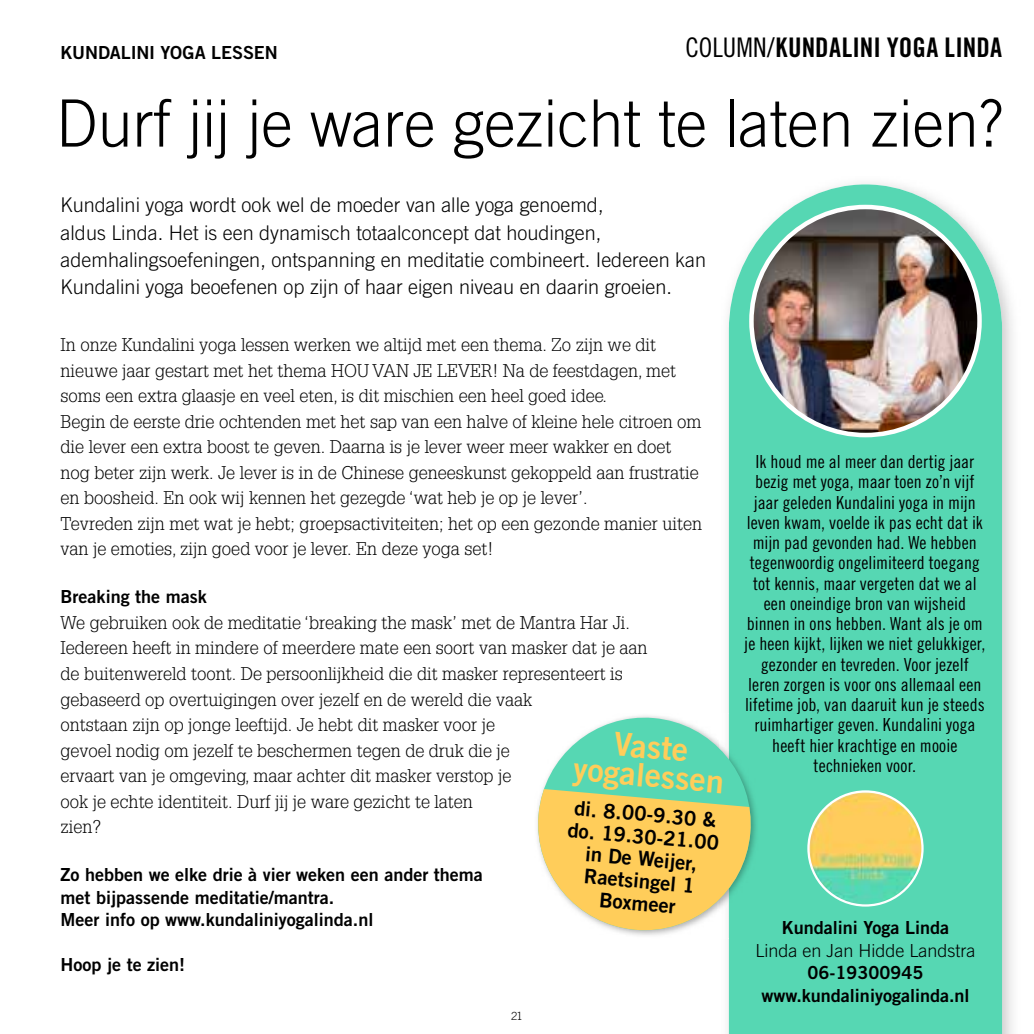
<style>
.page{position:relative;width:1034px;height:1034px;background:#fff}
.page>*{position:absolute;margin:0;border:0;box-sizing:border-box;transform-origin:0 0}
.t1{font:300 65.25px "Trade Gothic LT Std";color:#000;scale:.96 1}
.t2{font:32.4px/28.3px "Trade Gothic LT Std Bd 2";color:#ffcd5a;text-align:center}
.t3{font:27px "Trade Gothic LT Std Bd Cn 20";letter-spacing:.005em;color:#000}
.t4{font:300 20.25px/27px "Trade Gothic LT Std";color:#000}
.t5{font:20.25px/22.3px "Trade Gothic LT Std Bd 2";color:#000;text-align:center}
.t6{font:300 18px/25.4px "Glypha LT Std";color:#000}
.t7{font:18px/20.2px "Trade Gothic LT Std Cn 18";letter-spacing:.005em;color:#000;text-align:center}
.t8{font:18px/22.5px "Trade Gothic LT Std Bd 2";color:#000;text-align:center}
.t9{font:300 18px "Trade Gothic LT Std";color:#000}
.t10{font:300 11.25px "Trade Gothic LT Std";color:#000}
.s1{font-family:"Trade Gothic LT Std Cn 18"}
</style>
<div class="page">
<img style="left:855px;top:183px;width:158px;height:850px">
<div style="left:728px;top:184px;width:273px;height:849px;background:#56d7b3"></div>
<svg style="left:807px;top:790px;width:116px;height:116px;background:#b5d38a"></svg>
<img style="left:749px;top:205px;width:232px;height:232px">
<img style="left:630px;top:714px;width:128px;height:223px">
<img style="left:755px;top:718px;width:3px;height:16px">
<svg style="left:543px;top:712px;width:212px;height:76px;fill:#56d7b3"></svg>
<svg style="left:537px;top:788px;width:218px;height:146px;background:#e7d37a"></svg>
<p class="t8" style="left:61px;top:41px;width:218px">KUNDALINI YOGA LESSEN</p>
<h3 class="t3" style="left:685px;top:31px;width:318px"><span class="s1">COLUMN/</span>KUNDALINI YOGA LINDA</h3>
<h1 class="t1" style="left:56px;top:85px;width:988px">Durf jij je ware gezicht te laten zien?</h1>
<p class="t4" style="left:61px;top:191px;width:647px">Kundalini yoga wordt ook wel de moeder van alle yoga genoemd,<br>aldus Linda. Het is een dynamisch totaalconcept dat houdingen, ademhalingsoefeningen, ontspanning en meditatie combineert. Iedereen kan Kundalini yoga beoefenen op zijn of haar eigen niveau en daarin groeien.</p>
<p class="t6" style="left:61px;top:332px;width:643px">In onze Kundalini yoga lessen werken we altijd met een thema. Zo zijn we dit nieuwe jaar gestart met het thema HOU VAN JE LEVER! Na de feestdagen, met soms een extra glaasje en veel eten, is dit mischien een heel goed idee.<br>Begin de eerste drie ochtenden met het sap van een halve of kleine hele citroen om die lever een extra boost te geven. Daarna is je lever weer meer wakker en doet nog beter zijn werk. Je lever is in de Chinese geneeskunst gekoppeld aan frustratie en boosheid. En ook wij kennen het gezegde ‘wat heb je op je lever’.<br>Tevreden zijn met wat je hebt; groepsactiviteiten; het op een gezonde manier uiten van je emoties, zijn goed voor je lever. En deze yoga set!</p>
<p class="t8" style="left:61px;top:585px;width:147px">Breaking the mask</p>
<p class="t6" style="left:61px;top:610px;width:588px">We gebruiken ook de meditatie ‘breaking the mask’ met de Mantra Har Ji.<br>Iedereen heeft in mindere of meerdere mate een soort van masker dat je aan de buitenwereld toont. De persoonlijkheid die dit masker representeert is gebaseerd op overtuigingen over jezelf en de wereld die vaak<br>ontstaan zijn op jonge leeftijd. Je hebt dit masker voor je<br>gevoel nodig om jezelf te beschermen tegen de druk die je<br>ervaart van je omgeving, maar achter dit masker verstop je<br>ook je echte identiteit. Durf jij je ware gezicht te laten<br>zien?</p>
<p class="t8" style="left:61px;top:863px;width:423px;text-align:left">Zo hebben we elke drie à vier weken een ander thema met bijpassende meditatie/mantra.<br>Meer info op www.kundaliniyogalinda.nl</p>
<p class="t8" style="left:61px;top:953px;width:126px">Hoop je te zien!</p>
<h2 class="t2" style="left:577px;top:725px;width:153px;rotate:5deg">Vaste yogalessen</h2>
<p class="t5" style="left:570px;top:795px;width:153px;rotate:5deg">di. 8.00-9.30 &amp; do. 19.30-21.00 in De Weijer,<br>Raetsingel 1<br>Boxmeer</p>
<p class="t10" style="left:511px;top:1008px;width:13px">21</p>
<p class="t7" style="left:744px;top:451px;width:242px">Ik houd me al meer dan dertig jaar bezig met yoga, maar toen zo’n vijf jaar geleden Kundalini yoga in mijn leven kwam, voelde ik pas echt dat ik mijn pad gevonden had. We hebben tegenwoordig ongelimiteerd toegang tot kennis, maar vergeten dat we al een oneindige bron van wijsheid binnen in ons hebben. Want als je om je heen kijkt, lijken we niet gelukkiger, gezonder en tevreden. Voor jezelf leren zorgen is voor ons allemaal een lifetime job, van daaruit kun je steeds ruimhartiger geven. Kundalini yoga heeft hier krachtige en mooie technieken voor.</p>
<p class="t8" style="left:781px;top:915px;width:169px">Kundalini Yoga Linda</p>
<p class="t9" style="left:755px;top:939px;width:222px">Linda en Jan Hidde Landstra</p>
<p class="t8" style="left:761px;top:960px;width:210px">06-19300945 www.kundaliniyogalinda.nl</p>
</div>
